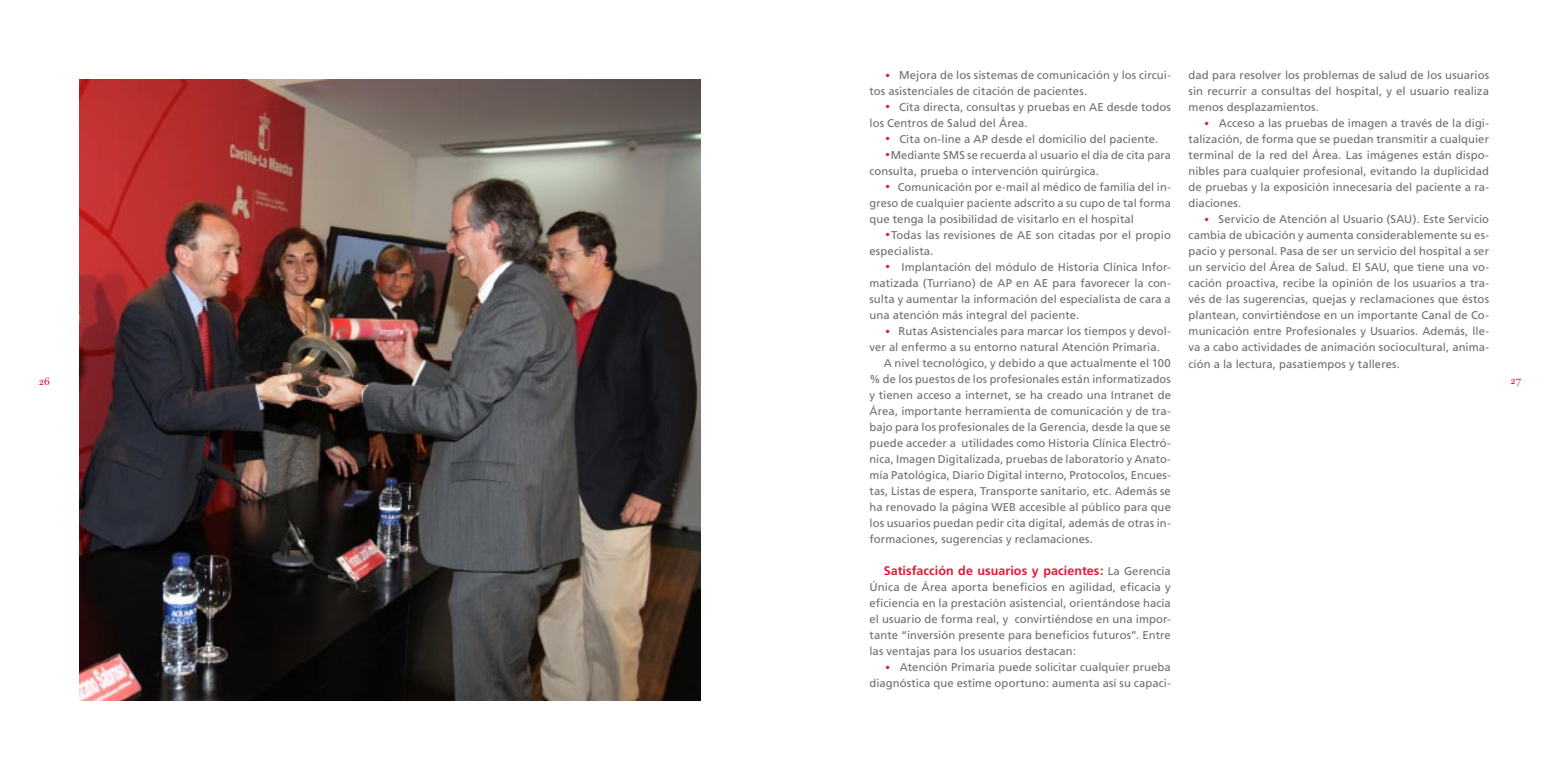
<style>
.page{position:relative;width:1560px;height:780px;background:#fff}
.page>*{position:absolute;margin:0;border:0;box-sizing:border-box;transform-origin:0 0}
.t1{font:28.12px "Frutiger";color:#e51836}
.t2{font:700 12.5px "Frutiger";letter-spacing:.005em;color:#e51836}
.t3{font:11.25px/16px "Frutiger";letter-spacing:.005em;color:#6c6d70;text-align:justify}
.t4{font:11.25px "Plantagenet Cherokee";color:#e51836}
.s1{font-weight:400;font-size:11.25px;color:#6c6d70}
</style>
<div class="page">
<img style="left:80px;top:80px;width:620px;height:620px">
<p class="t3" style="left:1188px;top:67px;width:302px">dad para resolver los problemas de salud de los usuarios sin recurrir a consultas del hospital, y el usuario realiza menos desplazamientos.</p>
<h1 class="t1" style="left:1202px;top:105px;width:9px">·</h1>
<p class="t3" style="left:869px;top:67px;width:303px;text-indent:30px">Mejora de los sistemas de comunicación y los circui&shy;tos asistenciales de citación de pacientes.</p>
<h1 class="t1" style="left:883px;top:89px;width:9px">·</h1>
<h1 class="t1" style="left:883px;top:57px;width:9px">·</h1>
<p class="t3" style="left:869px;top:99px;width:303px;text-indent:30px">Cita directa, consultas y pruebas en AE desde todos los Centros de Salud del Área.</p>
<h1 class="t1" style="left:883px;top:121px;width:9px">·</h1>
<p class="t3" style="left:899px;top:131px;width:260px">Cita on-line a AP desde el domicilio del paciente.</p>
<h1 class="t1" style="left:883px;top:137px;width:9px">·</h1>
<p class="t3" style="left:1188px;top:115px;width:302px;text-indent:30px">Acceso a las pruebas de imagen a través de la digi&shy;talización, de forma que se puedan transmitir a cualquier terminal de la red del Área. Las imágenes están dispo&shy;nibles para cualquier profesional, evitando la duplicidad de pruebas y la exposición innecesaria del paciente a ra&shy;diaciones.</p>
<h1 class="t1" style="left:1202px;top:201px;width:9px">·</h1>
<p class="t3" style="left:869px;top:147px;width:303px;text-indent:21px">Mediante SMS se recuerda al usuario el día de cita para consulta, prueba o intervención quirúrgica.</p>
<h1 class="t1" style="left:883px;top:169px;width:9px">·</h1>
<p class="t3" style="left:869px;top:179px;width:303px;text-indent:28px">Comunicación por e-mail al médico de familia del in&shy;greso de cualquier paciente adscrito a su cupo de tal forma que tenga la posibilidad de visitarlo en el hospital</p>
<h1 class="t1" style="left:883px;top:217px;width:9px">·</h1>
<p class="t3" style="left:1188px;top:211px;width:302px;text-indent:30px">Servicio de Atención al Usuario (SAU). Este Servicio cambia de ubicación y aumenta considerablemente su es&shy;pacio y personal. Pasa de ser un servicio del hospital a ser un servicio del Área de Salud. El SAU, que tiene una vo&shy;cación proactiva, recibe la opinión de los usuarios a tra&shy;vés de las sugerencias, quejas y reclamaciones que éstos plantean, convirtiéndose en un importante Canal de Co&shy;municación entre Profesionales y Usuarios. Además, lle&shy;va a cabo actividades de animación sociocultural, anima&shy;ción a la lectura, pasatiempos y talleres.</p>
<p class="t3" style="left:869px;top:227px;width:303px;text-indent:21px">Todas las revisiones de AE son citadas por el propio especialista.</p>
<h1 class="t1" style="left:883px;top:249px;width:9px">·</h1>
<p class="t3" style="left:869px;top:259px;width:303px;text-indent:32px">Implantación del módulo de Historia Clínica Infor&shy;matizada (Turriano) de AP en AE para favorecer la con&shy;sulta y aumentar la información del especialista de cara a una atención más integral del paciente.</p>
<h1 class="t1" style="left:883px;top:313px;width:9px">·</h1>
<p class="t3" style="left:898px;top:323px;width:274px">Rutas Asistenciales para marcar los tiempos y devol-</p>
<p class="t3" style="left:869px;top:339px;width:292px">ver al enfermo a su entorno natural Atención Primaria.</p>
<p class="t3" style="left:883px;top:355px;width:289px">A nivel tecnológico, y debido a que actualmente el 100</p>
<p class="t3" style="left:869px;top:371px;width:303px">% de los puestos de los profesionales están informatizados</p>
<p class="t3" style="left:869px;top:387px;width:303px">y tienen acceso a internet, se ha creado una Intranet de</p>
<p class="t3" style="left:869px;top:403px;width:303px">Área, importante herramienta de comunicación y de tra-</p>
<p class="t3" style="left:869px;top:419px;width:303px">bajo para los profesionales de la Gerencia, desde la que se</p>
<p class="t3" style="left:869px;top:435px;width:303px">puede acceder a utilidades como Historia Clínica Electró-</p>
<p class="t3" style="left:869px;top:451px;width:303px">nica, Imagen Digitalizada, pruebas de laboratorio y Anato-</p>
<p class="t3" style="left:869px;top:467px;width:303px">mía Patológica, Diario Digital interno, Protocolos, Encues-</p>
<p class="t3" style="left:869px;top:483px;width:303px">tas, Listas de espera, Transporte sanitario, etc. Además se</p>
<p class="t3" style="left:869px;top:499px;width:303px">ha renovado la página WEB accesible al público para que</p>
<p class="t3" style="left:869px;top:515px;width:303px">los usuarios puedan pedir cita digital, además de otras in-</p>
<p class="t3" style="left:869px;top:531px;width:225px">formaciones, sugerencias y reclamaciones.</p>
<p class="t2" style="left:883px;top:563px;width:289px">Satisfacción de usuarios y pacientes: <span class="s1">La Gerencia</span></p>
<p class="t3" style="left:869px;top:579px;width:303px">Única de Área aporta beneficios en agilidad, eficacia y eficiencia en la prestación asistencial, orientándose hacia el usuario de forma real, y convirtiéndose en una impor&shy;tante “inversión presente para beneficios futuros”. Entre las ventajas para los usuarios destacan:</p>
<h1 class="t1" style="left:883px;top:649px;width:9px">·</h1>
<p class="t4" style="left:39px;top:374px;width:12px">26</p>
<p class="t4" style="left:1510px;top:374px;width:12px">27</p>
<p class="t3" style="left:869px;top:659px;width:303px;text-align:right">Atención Primaria puede solicitar cualquier prueba diagnóstica que estime oportuno: aumenta así su capaci-</p>
</div>
